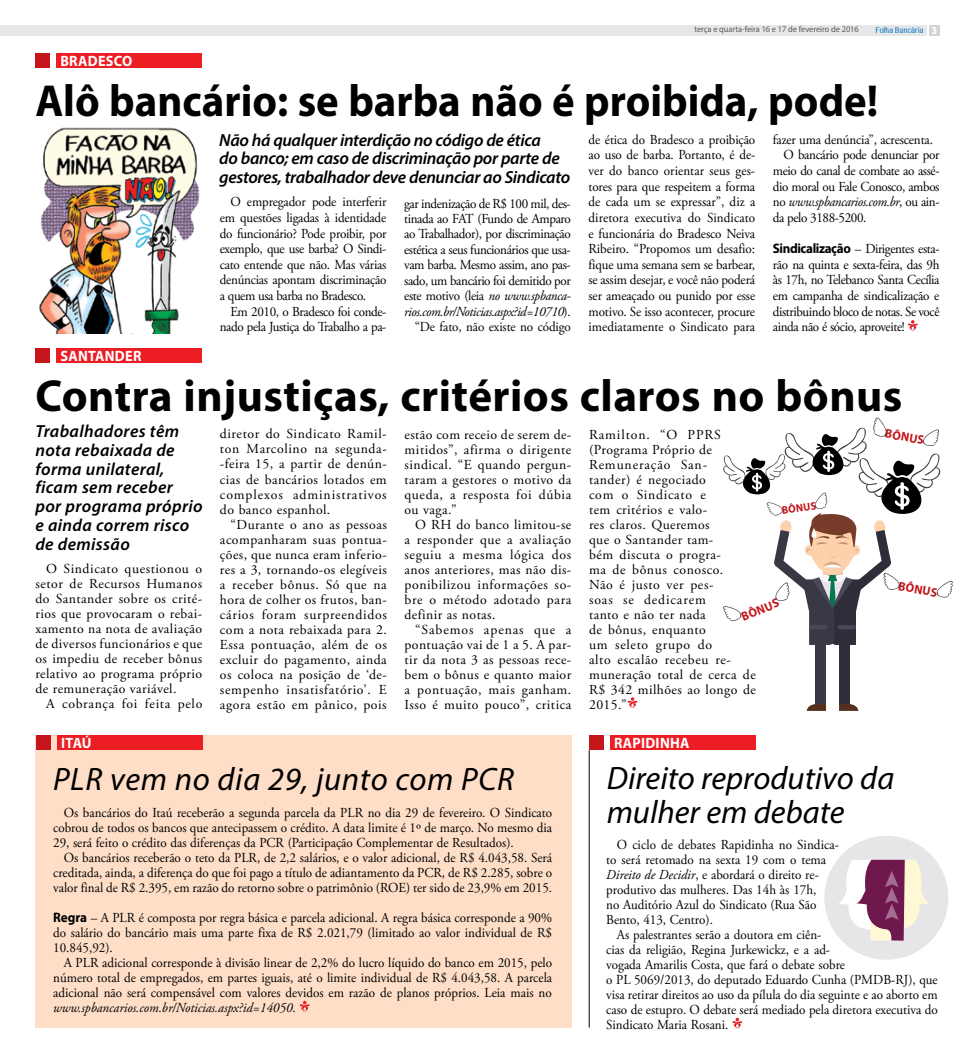
<style>
.page{position:relative;width:975px;height:1063px;background:#fff}
.page>*{position:absolute;margin:0;border:0;box-sizing:border-box;transform-origin:0 0}
.t1{font:700 45px "Myriad Pro";letter-spacing:.005em;color:#000}
.t2{font:700 45px "Myriad Pro";letter-spacing:.005em;color:#000;scale:.95 1}
.t3{font:italic 32.5px/33.8px "Myriad Pro";color:#000}
.t4{font:italic 32.5px "Myriad Pro";letter-spacing:.02em;color:#000}
.t5{font:italic 600 17.5px/18.8px "Myriad Pro";letter-spacing:-.015em;color:#000}
.t6{font:italic 600 17.5px/18.8px "Myriad Pro";letter-spacing:.02em;color:#000}
.t7{font:700 15px "Myriad Pro";letter-spacing:.02em;color:#fff;scale:.95 1}
.t8{font:13.75px/15.6px "Adobe Garamond Pro";color:#000;text-align:justify;scale:.95 1}
.t9{font:13.75px/15px "Adobe Garamond Pro";color:#000;text-align:justify}
.t10{font:13.75px/15.5px "Adobe Garamond Pro";letter-spacing:-.03em;color:#000;text-align:right;scale:.95 1}
.t11{font:13.75px/15px "Adobe Garamond Pro";letter-spacing:.035em;color:#000}
.t12{font:italic 13.75px "Adobe Garamond Pro";letter-spacing:-.03em;color:#000;scale:.95 1}
.t13{font:13.75px "Adobe Garamond Pro";letter-spacing:-.025em;color:#000;scale:.95 1}
.t14{font:13.75px "Adobe Garamond Pro";letter-spacing:.05em;color:#000}
.t15{font:700 12.5px "Myriad Pro";color:#c4161c;scale:.95 1}
.t16{font:700 11px "Myriad Pro";color:#c4161c;scale:.95 1}
.t17{font:8.75px "Myriad Pro";color:#58595b;scale:.95 1}
.t18{font:8.75px "Alido";letter-spacing:.055em;color:#0072bc;scale:.81 1}
.s1{font-family:"Frutiger";font-weight:900;font-size:10px;color:#fff}
.s2{font-style:normal}
.s3{font-family:"Myriad Pro";font-weight:700}
.s4{font-style:italic}
</style>
<div class="page">
<div style="left:0;top:25px;width:926px;height:10px;background:#e6e7e8"></div>
<div style="left:928px;top:25px;width:11px;height:10px;background:#d1d3d4"></div>
<div style="left:35px;top:735px;width:536px;height:293px;background:#fedec7"></div>
<div style="left:589px;top:735px;width:14px;height:15px;background:#c4161c"></div>
<div style="left:610px;top:735px;width:145px;height:14px;background:#ed1d24"></div>
<svg style="left:732px;top:1018px;width:10px;height:11px"></svg>
<hr style="left:589px;top:750px;width:1px;height:278px;background:#000">
<svg style="left:908px;top:320px;width:10px;height:12px"></svg>
<div style="left:35px;top:53px;width:15px;height:14px;background:#c4161c"></div>
<div style="left:57px;top:53px;width:145px;height:14px;background:#ed1d24"></div>
<svg style="left:627px;top:697px;width:10px;height:12px"></svg>
<div style="left:36px;top:735px;width:14px;height:14px;background:#c4161c"></div>
<div style="left:35px;top:349px;width:15px;height:14px;background:#c4161c"></div>
<div style="left:58px;top:735px;width:145px;height:14px;background:#ed1d24"></div>
<div style="left:57px;top:349px;width:145px;height:14px;background:#ed1d24"></div>
<svg style="left:300px;top:1001px;width:10px;height:11px"></svg>
<div style="left:824px;top:836px;width:124px;height:124px;background:#e6e6e8;border-radius:50%"></div>
<svg style="left:837px;top:860px;width:92px;height:81px"></svg>
<img style="left:39px;top:127px;width:161px;height:206px">
<div style="left:839px;top:635px;width:10px;height:71px;background:#2d2e3a"></div>
<div style="left:815px;top:635px;width:11px;height:71px;background:#383944"></div>
<svg style="left:839px;top:704px;width:19px;height:7px"></svg>
<svg style="left:806px;top:704px;width:20px;height:7px"></svg>
<svg style="left:723px;top:417px;width:230px;height:228px"></svg>
<p class="t7" style="left:60px;top:51px;width:77px">BRADESCO</p>
<p class="t17" style="left:694px;top:24px;width:175px">terça e quarta-feira 16 e 17 de fevereiro de 2016</p>
<p class="t18" style="left:875px;top:25px;width:77px">Folha Bancária <span class="s1">3</span></p>
<h1 class="t2" style="left:35px;top:71px;width:888px">Alô bancário: se barba não é proibida, pode!</h1>
<p class="t5" style="left:219px;top:130px;width:352px">Não há qualquer interdição no código de ética<br>do banco; em caso de discriminação por parte de gestores, trabalhador deve denunciar ao Sindicato</p>
<p class="t8" style="left:588px;top:132px;width:177px">de ética do Bradesco a proibição ao uso de barba. Portanto, é de&shy;ver do banco orientar seus ges&shy;tores para que respeitem a forma de cada um se expressar”, diz a diretora executiva do Sindicato e funcionária do Bradesco Neiva Ribeiro. “Propomos um desafio: fique uma semana sem se barbear, se assim desejar, e você não poderá ser ameaçado ou punido por esse motivo. Se isso acontecer, procure imediatamente o Sindicato para</p>
<p class="t8" style="left:772px;top:132px;width:170px">fazer uma denúncia”, acrescenta.</p>
<p class="t13" style="left:783px;top:147px;width:166px">O bancário pode denunciar por</p>
<p class="t10" style="left:772px;top:163px;width:177px">meio do canal de combate ao assé-</p>
<p class="t10" style="left:772px;top:179px;width:177px">dio moral ou Fale Conosco, ambos</p>
<p class="t12" style="left:772px;top:194px;width:177px"><span class="s2">no</span> www.spbancarios.com.br<span class="s2">, ou ain-</span></p>
<p class="t10" style="left:772px;top:210px;width:100px">da pelo 3188-5200.</p>
<p class="t8" style="left:772px;top:242px;width:177px"><span class="s3">Sindicalização</span> – Dirigentes esta&shy;rão na quinta e sexta-feira, das 9h às 17h, no Telebanco Santa Cecília em campanha de sindicalização e distribuindo bloco de notas. Se você ainda não é sócio, aproveite!</p>
<p class="t8" style="left:220px;top:195px;width:177px;text-indent:11px">O empregador pode interferir em questões ligadas à identidade do funcionário? Pode proibir, por exemplo, que use barba? O Sindi&shy;cato entende que não. Mas várias denúncias apontam discriminação a quem usa barba no Bradesco.</p>
<p class="t10" style="left:220px;top:304px;width:177px">Em 2010, o Bradesco foi conde&shy;nado pela Justiça do Trabalho a pa-</p>
<p class="t10" style="left:404px;top:196px;width:177px">gar indenização de R$ 100 mil, des&shy;tinada ao FAT (Fundo de Amparo ao Trabalhador), por discriminação estética a seus funcionários que usa&shy;vam barba. Mesmo assim, ano pas&shy;sado, um bancário foi demitido por este motivo (leia <span class="s4">no www.spbanca&shy;rios.com.br/Noticias.aspx?id=10710</span>). “De fato, não existe no código</p>
<p class="t7" style="left:60px;top:347px;width:87px">SANTANDER</p>
<h1 class="t1" style="left:35px;top:367px;width:868px">Contra injustiças, critérios claros no bônus</h1>
<p class="t6" style="left:35px;top:421px;width:169px">Trabalhadores têm nota rebaixada de forma unilateral, ficam sem receber por programa próprio e ainda correm risco de demissão</p>
<p class="t15" style="left:886px;top:425px;width:43px;rotate:10deg">BÔNUS</p>
<p class="t9" style="left:220px;top:427px;width:168px">diretor do Sindicato Ramil&shy;ton Marcolino na segunda--feira 15, a partir de denún&shy;cias de bancários lotados em complexos administrativos do banco espanhol.</p>
<p class="t9" style="left:220px;top:517px;width:168px;text-indent:11px">“Durante o ano as pessoas acompanharam suas pontua&shy;ções, que nunca eram inferio&shy;res a 3, tornando-os elegíveis a receber bônus. Só que na hora de colher os frutos, ban&shy;cários foram surpreendidos com a nota rebaixada para 2.<br>Essa pontuação, além de os excluir do pagamento, ainda os coloca na posição de ‘de&shy;sempenho insatisfatório’. E agora estão em pânico, pois</p>
<p class="t9" style="left:404px;top:427px;width:168px">estão com receio de serem de&shy;mitidos”, afirma o dirigente sindical. “E quando pergun&shy;taram a gestores o motivo da queda, a resposta foi dúbia ou vaga.”</p>
<p class="t9" style="left:404px;top:517px;width:168px;text-indent:11px">O RH do banco limitou-se a responder que a avaliação seguiu a mesma lógica dos anos anteriores, mas não dis&shy;ponibilizou informações so&shy;bre o método adotado para definir as notas.</p>
<p class="t9" style="left:404px;top:622px;width:168px;text-indent:11px">“Sabemos apenas que a pontuação vai de 1 a 5. A par&shy;tir da nota 3 as pessoas rece&shy;bem o bônus e quanto maior a pontuação, mais ganham.<br>Isso é muito pouco”, critica</p>
<p class="t11" style="left:589px;top:427px;width:168px">Ramilton. “O PPRS (Programa Próprio de<br>Remuneração San-<br>tander) é negociado<br>com o Sindicato e<br>tem critérios e valo-<br>res claros. Queremos<br>que o Santander tam-<br>bém discuta o progra-<br>ma de bônus conosco.<br>Não é justo ver pes-<br>soas se dedicarem<br>tanto e não ter nada<br>de bônus, enquanto<br>um seleto grupo do<br>alto escalão recebeu re&shy;muneração total de cerca de<br>R$ 342 milhões ao longo de<br>2015.”</p>
<p class="t16" style="left:781px;top:503px;width:38px;rotate:-8deg">BÔNUS</p>
<p class="t9" style="left:35px;top:561px;width:168px;text-indent:11px">O Sindicato questionou o setor de Recursos Humanos do Santander sobre os crité&shy;rios que provocaram o rebai&shy;xamento na nota de avaliação de diversos funcionários e que os impediu de receber bônus relativo ao programa próprio de remuneração variável.</p>
<p class="t14" style="left:46px;top:695px;width:158px">A cobrança foi feita pelo</p>
<p class="t15" style="left:899px;top:578px;width:43px;rotate:10deg">BÔNUS</p>
<p class="t15" style="left:739px;top:609px;width:43px;rotate:-22deg">BÔNUS</p>
<p class="t7" style="left:61px;top:733px;width:33px">ITAÚ</p>
<h2 class="t4" style="left:53px;top:759px;width:462px">PLR vem no dia 29, junto com PCR</h2>
<p class="t8" style="left:53px;top:806px;width:527px;line-height:15px;text-indent:11px">Os bancários do Itaú receberão a segunda parcela da PLR no dia 29 de fevereiro. O Sindicato cobrou de todos os bancos que antecipassem o crédito. A data limite é 1º de março. No mesmo dia 29, será feito o crédito das diferenças da PCR (Participação Complementar de Resultados).</p>
<p class="t8" style="left:53px;top:851px;width:527px;line-height:15px;text-indent:11px">Os bancários receberão o teto da PLR, de 2,2 salários, e o valor adicional, de R$ 4.043,58. Será creditada, ainda, a diferença do que foi pago a título de adiantamento da PCR, de R$ 2.285, sobre o valor final de R$ 2.395, em razão do retorno sobre o patrimônio (ROE) ter sido de 23,9% em 2015.</p>
<p class="t8" style="left:53px;top:911px;width:526px;line-height:15px"><span class="s3">Regra</span> – A PLR é composta por regra básica e parcela adicional. A regra básica corresponde a 90% do salário do bancário mais uma parte fixa de R$ 2.021,79 (limitado ao valor individual de R$ 10.845,92).</p>
<p class="t8" style="left:53px;top:956px;width:526px;line-height:15px;text-indent:11px">A PLR adicional corresponde à divisão linear de 2,2% do lucro líquido do banco em 2015, pelo número total de empregados, em partes iguais, até o limite individual de R$ 4.043,58. A parcela adicional não será compensável com valores devidos em razão de planos próprios. Leia mais no <span class="s4">www.spbancarios.com.br/Noticias.aspx?id=14050</span>.</p>
<p class="t7" style="left:614px;top:733px;width:81px">RAPIDINHA</p>
<h2 class="t3" style="left:606px;top:761px;width:289px">Direito reprodutivo da mulher em debate</h2>
<p class="t8" style="left:606px;top:838px;width:246px;line-height:15px;text-align:left;text-indent:11px">O ciclo de debates Rapidinha no Sindica&shy;to será retomado na sexta 19 com o tema <span class="s4">Direito de Decidir</span>, e abordará o direito re&shy;produtivo das mulheres. Das 14h às 17h,<br>no Auditório Azul do Sindicato (Rua São Bento, 413, Centro).</p>
<p class="t8" style="left:606px;top:928px;width:350px;line-height:15px;text-align:left;text-indent:11px">As palestrantes serão a doutora em ciên-<br>cias da religião, Regina Jurkewickz, e a ad-<br>vogada Amarilis Costa, que fará o debate sobre<br>o PL 5069/2013, do deputado Eduardo Cunha (PMDB-RJ), que visa retirar direitos ao uso da pílula do dia seguinte e ao aborto em caso de estupro. O debate será mediado pela diretora executiva do Sindicato Maria Rosani.</p>
</div>
